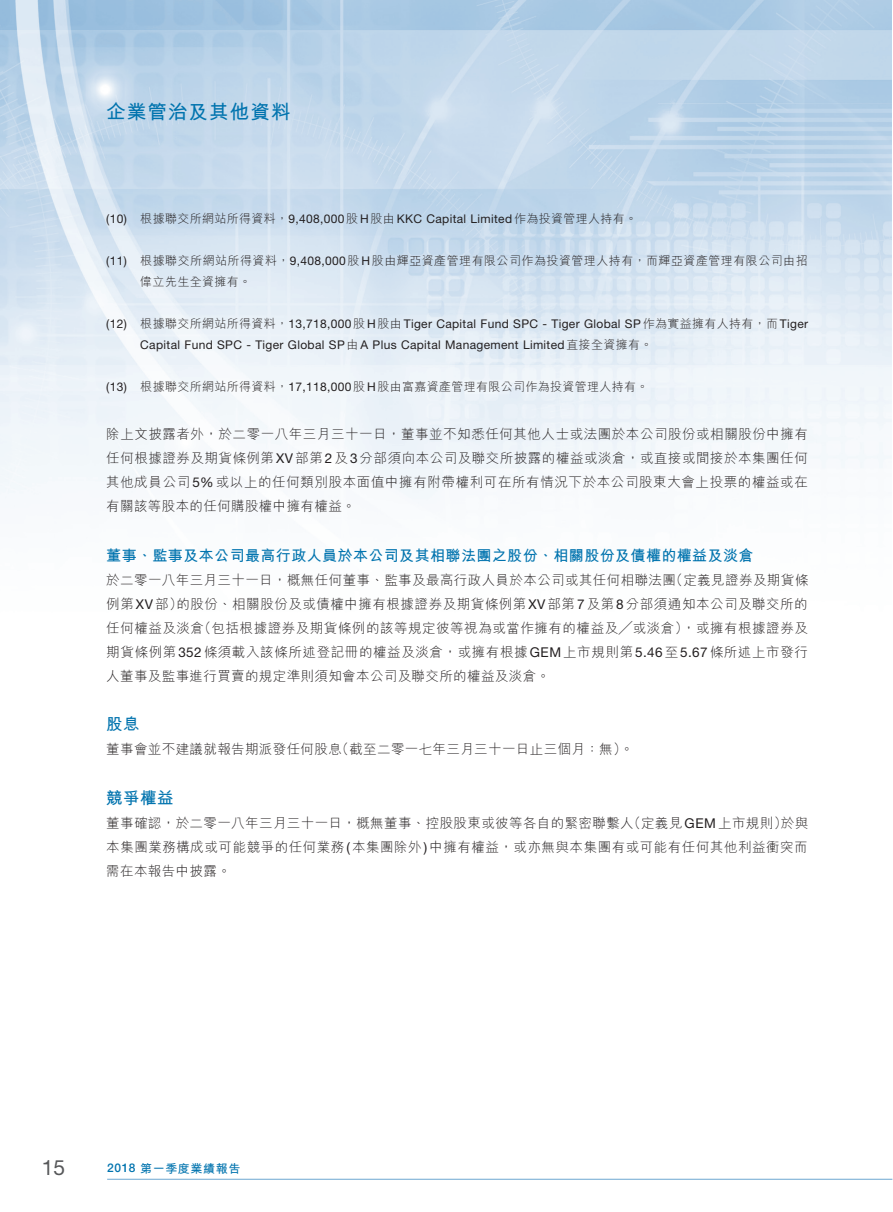
<style>
.page{position:relative;width:893px;height:1212px;background:#fff}
.page>*{position:absolute;margin:0;border:0;box-sizing:border-box;transform-origin:0 0}
.t1{font:21px "Helvetica Neue LT Std";color:#57585a}
.t2{font:700 19.5px "M Hei HK";letter-spacing:.055em;color:#0073ae}
._3__標題{font:700 16.5px "M Hei HK";letter-spacing:.03em;color:#0073ae}
._4__副標題{font:700 15px "M Hei HK";letter-spacing:.03em;color:#0073ae}
._1__內文{font:300 13.5px/24px "M Hei HK";letter-spacing:.04em;color:#231f20}
._2__附註內文{font:12px "Helvetica Neue LT Std";letter-spacing:.03em;color:#231f20}
._2__附註內文-2{font:300 12px "M Hei HK";letter-spacing:.04em;color:#231f20}
.t3{font:700 12px "M Hei HK";letter-spacing:.05em;color:#0073ae}
.s1{font-family:"M Hei HK";font-weight:300}
.s2{font-family:"Helvetica Neue LT Std";font-weight:400}
.s3{font-family:"Helvetica Neue LT Std";font-weight:500}
</style>
<div class="page">
<img style="left:0;top:0;width:891px;height:1179px">
<hr style="left:107px;top:1179px;width:785px;height:1px;background:#6da7d1">
<h2 class="t2" style="left:106px;top:98px;width:186px">企業管治及其他資料</h2>
<p class="_2__附註內文" style="left:106px;top:212px;width:22px">(10)</p>
<p class="_2__附註內文" style="left:106px;top:254px;width:22px">(11)</p>
<p class="_2__附註內文" style="left:106px;top:317px;width:22px">(12)</p>
<p class="_2__附註內文" style="left:140px;top:212px;width:498px"><span class="s1">根據聯交所網站所得資料，</span>9,408,000<span class="s1">股</span>H<span class="s1">股由</span>KKC Capital Limited<span class="s1">作為投資管理人持有。</span></p>
<p class="_2__附註內文-2" style="left:140px;top:255px;width:669px">根據聯交所網站所得資料，<span class="s2">9,408,000</span>股<span class="s2">H</span>股由輝亞資產管理有限公司作為投資管理人持有，而輝亞資產管理有限公司由招</p>
<p class="_2__附註內文-2" style="left:140px;top:276px;width:112px">偉立先生全資擁有。</p>
<p class="_2__附註內文" style="left:140px;top:317px;width:669px"><span class="s1">根據聯交所網站所得資料，</span>13,718,000<span class="s1">股</span>H<span class="s1">股由</span>Tiger Capital Fund SPC - Tiger Global SP<span class="s1">作為實益擁有人持有，而</span>Tiger</p>
<p class="_2__附註內文" style="left:140px;top:338px;width:514px">Capital Fund SPC - Tiger Global SP<span class="s1">由</span>A Plus Capital Management Limited<span class="s1">直接全資擁有。</span></p>
<p class="_2__附註內文-2" style="left:140px;top:381px;width:510px">根據聯交所網站所得資料，<span class="s2">17,118,000</span>股<span class="s2">H</span>股由富嘉資產管理有限公司作為投資管理人持有。</p>
<p class="_2__附註內文" style="left:106px;top:380px;width:22px">(13)</p>
<p class="_1__內文" style="left:106px;top:422px;width:703px;text-align:justify">除上文披露者外，於二零一八年三月三十一日，董事並不知悉任何其他人士或法團於本公司股份或相關股份中擁有任何根據證券及期貨條例第<span class="s2">XV</span>部第<span class="s2">2</span>及<span class="s2">3</span>分部須向本公司及聯交所披露的權益或淡倉，或直接或間接於本集團任何其他成員公司<span class="s2">5%</span>或以上的任何類別股本面值中擁有附帶權利可在所有情況下於本公司股東大會上投票的權益或在有關該等股本的任何購股權中擁有權益。</p>
<p class="_4__副標題" style="left:106px;top:544px;width:649px">董事、監事及本公司最高行政人員於本公司及其相聯法團之股份、相關股份及債權的權益及淡倉</p>
<p class="_1__內文" style="left:670px;top:568px;width:140px">（定義見證券及期貨條</p>
<p class="_1__內文" style="left:176px;top:568px;width:633px;text-indent:-70px">於二零一八年三月三十一日，概無任何董事、監事及最高行政人員於本公司或其任何相聯法團<br>的股份、相關股份及或債權中擁有根據證券及期貨條例第<span class="s2">XV</span>部第<span class="s2">7</span>及第<span class="s2">8</span>分部須通知本公司及聯交所的</p>
<p class="_1__內文" style="left:106px;top:592px;width:78px">例第<span class="s2">XV</span>部）</p>
<p class="_1__內文" style="left:198px;top:616px;width:612px">（包括根據證券及期貨條例的該等規定彼等視為或當作擁有的權益及╱或淡倉，）或擁有根據證券及</p>
<p class="_1__內文" style="left:106px;top:616px;width:703px">任何權益及淡倉<br>期貨條例第<span class="s2">352</span>條須載入該條所述登記冊的權益及淡倉，或擁有根據<span class="s2">GEM</span>上市規則第<span class="s2">5.46</span>至<span class="s2">5.67</span>條所述上市發行人董事及監事進行買賣的規定準則須知會本公司及聯交所的權益及淡倉。</p>
<p class="_3__標題" style="left:106px;top:712px;width:35px">股息</p>
<p class="_1__內文" style="left:335px;top:737px;width:300px">（截至二零一七年三月三十一日止三個月：無。(</p>
<p class="_1__內文" style="left:106px;top:737px;width:237px">董事會並不建議就報告期派發任何股息</p>
<p class="_3__標題" style="left:106px;top:786px;width:69px">競爭權益</p>
<p class="_1__內文" style="left:627px;top:811px;width:161px">（定義見<span class="s2">GEM</span>上市規則）</p>
<p class="_1__內文" style="left:106px;top:811px;width:703px">董事確認，於二零一八年三月三十一日，概無董事、控股股東或彼等各自的緊密聯繫人<br>本集團業務構成或可能競爭的任何業務<span class="s2">(</span>本集團除外<span class="s2">)</span>中擁有權益，或亦無與本集團有或可能有任何其他利益衝突而需在本報告中披露。</p>
<p class="_1__內文" style="left:781px;top:811px;width:29px">於與</p>
<h1 class="t1" style="left:42px;top:1154px;width:25px">15</h1>
<p class="t3" style="left:107px;top:1159px;width:135px"><span class="s3">2018</span> 第一季度業績報告</p>
</div>
